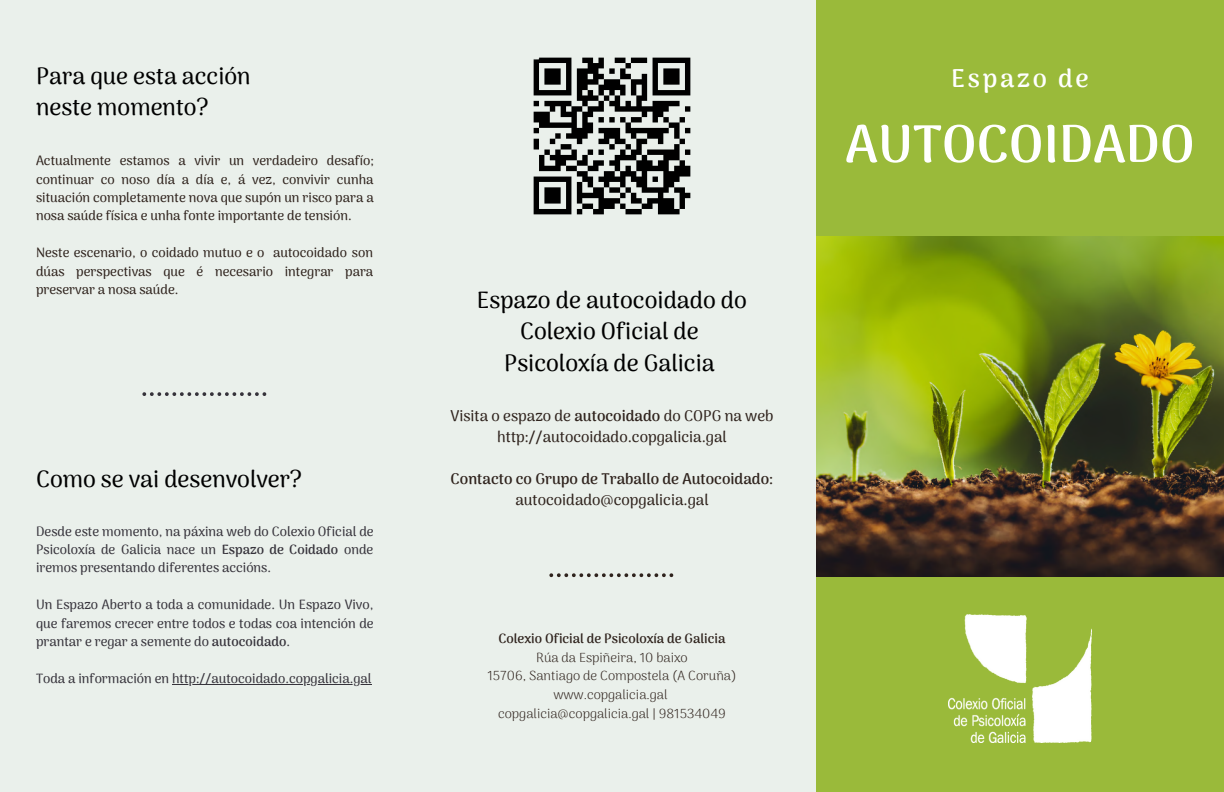
<style>
.page{position:relative;width:1224px;height:792px;background:#eaf0eb}
.page>*{position:absolute;margin:0;border:0;box-sizing:border-box;transform-origin:0 0}
.t1{font:800 52.6px "Arima Madurai";color:#fff}
.t2{font:700 25.5px "Arima Madurai";letter-spacing:.11em;color:#fff}
.t3{font:500 23.3px/31.2px "Arima Madurai";color:#000;text-align:center}
.t4{font:500 15.2px/21px "Arima Madurai";color:#2f231d;text-align:center}
.t5{font:700 15.2px "Arima Madurai";color:#2f231d}
.t6{font:500 13.2px/18.4px "Arima Madurai";color:#36333b;text-align:justify}
.t7{font:500 13.2px/18.4px "Arima Madurai";color:#2f231d;text-align:justify}
.t8{font:300 13.2px "Arima Madurai";color:#2f231d}
.t9{font:700 13.2px "Arima Madurai";color:#2f231d}
.s1{font-weight:700}
</style>
<div class="page">
<img style="left:816px;top:216px;width:408px;height:361px">
<div style="left:816px;top:577px;width:408px;height:215px;background:#9aba3a"></div>
<svg style="left:142px;top:392px;width:124px;height:4px"></svg>
<img style="left:533px;top:57px;width:158px;height:158px">
<div style="left:816px;top:0;width:407px;height:236px;background:#9aba3a"></div>
<img style="left:949px;top:615px;width:142px;height:127px">
<hr style="left:172px;top:684px;width:199px;height:1px;background:#36333b">
<svg style="left:549px;top:573px;width:124px;height:4px"></svg>
<p class="t3" style="left:36px;top:60px;width:216px">Para que esta acción</p>
<p class="t2" style="left:951px;top:63px;width:139px">Espazo de</p>
<p class="t3" style="left:36px;top:91px;width:174px">neste momento?</p>
<p class="t7" style="left:36px;top:151px;width:339px">Actualmente estamos a vivir un verdadeiro desafío; continuar co noso día a día e, á vez, convivir cunha situación completamente nova que supón un risco para a nosa saúde física e unha fonte importante de tensión.</p>
<p class="t7" style="left:36px;top:244px;width:339px">Neste escenario, o coidado mutuo e o autocoidado son dúas perspectivas que é necesario integrar para preservar a nosa saúde.</p>
<p class="t3" style="left:36px;top:463px;width:268px">Como se vai desenvolver?</p>
<p class="t6" style="left:36px;top:522px;width:339px">Desde este momento, na páxina web do Colexio Oficial de Psicoloxía de Galicia nace un <span class="s1">Espazo de Coidado</span> onde iremos presentando diferentes accións.</p>
<p class="t6" style="left:36px;top:596px;width:339px">Un Espazo Aberto a toda a comunidade. Un Espazo Vivo, que faremos crecer entre todos e todas coa intención de prantar e regar a semente do <span class="s1">autocoidado</span>.</p>
<p class="t6" style="left:36px;top:669px;width:337px">Toda a información en http://autocoidado.copgalicia.gal</p>
<p class="t3" style="left:477px;top:284px;width:272px">Espazo de autocoidado do<br>Colexio Oficial de</p>
<p class="t3" style="left:504px;top:347px;width:212px">Psicoloxía de Galicia</p>
<p class="t4" style="left:450px;top:405px;width:325px">Visita o espazo de <span class="s1">autocoidado</span> do COPG na web http://autocoidado.copgalicia.gal</p>
<p class="t5" style="left:451px;top:470px;width:324px">Contacto co Grupo de Traballo de Autocoidado:</p>
<p class="t4" style="left:515px;top:489px;width:195px">autocoidado@copgalicia.gal</p>
<p class="t9" style="left:499px;top:631px;width:228px">Colexio Oficial de Psicoloxía de Galicia</p>
<p class="t8" style="left:536px;top:649px;width:153px">Rúa da Espiñeira, 10 baixo</p>
<p class="t8" style="left:487px;top:668px;width:251px">15706, Santiago de Compostela (A Coruña)</p>
<p class="t8" style="left:553px;top:687px;width:116px">www.copgalicia.gal</p>
<p class="t8" style="left:498px;top:706px;width:229px">copgalicia@copgalicia.gal | 981534049</p>
<p class="t1" style="left:845px;top:113px;width:351px">AUTOCOIDADO</p>
</div>
